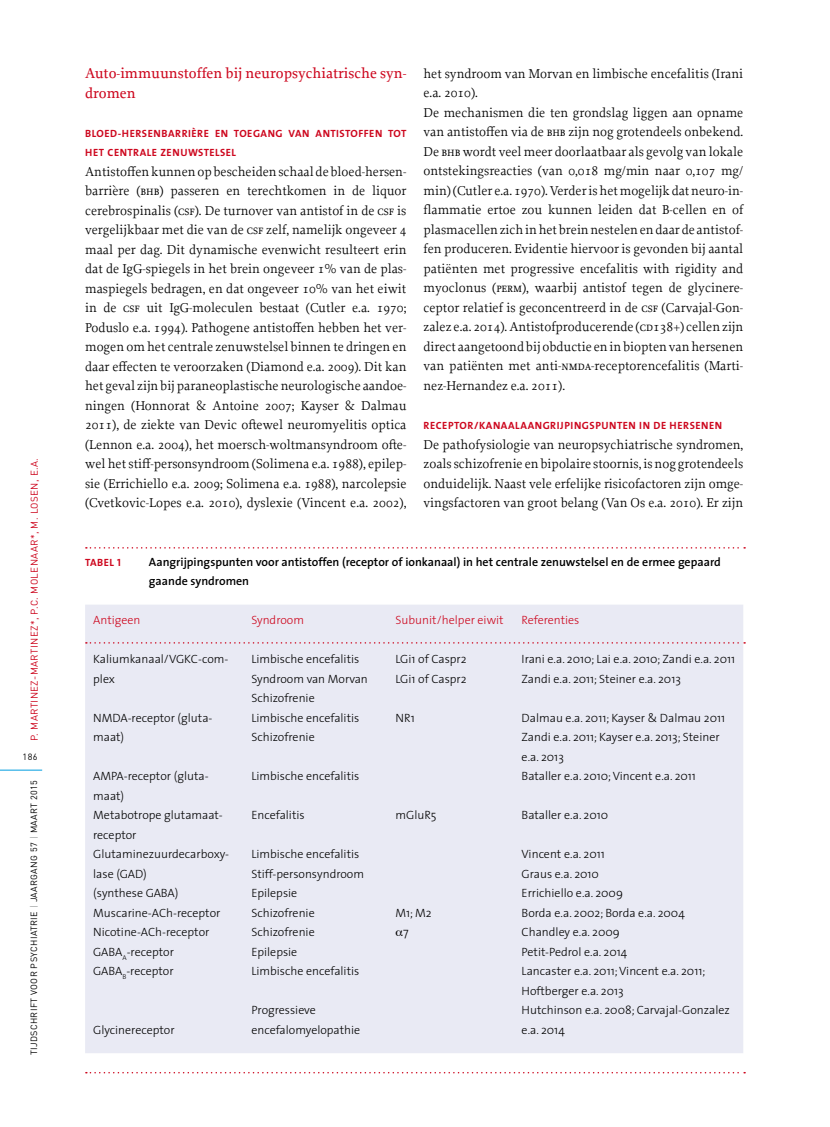
<style>
.page{position:relative;width:830px;height:1127px;background:#fff}
.page>*{position:absolute;margin:0;border:0;box-sizing:border-box;transform-origin:0 0}
.t1{font:500 15px/19.5px "Proforma";color:#cd071e}
.t2{font:13.5px/19.5px "Proforma";color:#000;text-align:justify}
.t3{font:300 12px/19.5px "The Sans";color:#000}
.t4{font:600 12px/19.5px "The Sans";color:#000}
.t5{font:300 12px "The Sans";color:#cd071e}
.t6{font:10.5px/19.5px "The Sans Bold Caps";letter-spacing:.05em;color:#cd071e}
.t7{font:9.75px "DIN";letter-spacing:.04em;color:#cd071e}
.t8{font:9px "DIN";letter-spacing:.04em;color:#000}
.s1{color:#9c9e9f}
.s2{font-family:"Proforma Book SC"}
</style>
<div class="page">
<hr style="left:0;top:770px;width:42px;height:1px;background:#009ee0">
<svg style="left:86px;top:547px;width:658px;height:1px"></svg>
<div style="left:85px;top:605px;width:657px;height:448px;background:#e9eaf4"></div>
<svg style="left:86px;top:642px;width:658px;height:1px"></svg>
<svg style="left:86px;top:1072px;width:658px;height:1px"></svg>
<svg style="left:395px;top:930px;width:7px;height:6px"></svg>
<p class="t7" style="left:28px;top:741px;width:284px;rotate:-90deg">P. MARTINEZ-MARTINEZ*, P.C. MOLENAAR*, M. LOSEN, E.A.</p>
<p class="t8" style="left:23px;top:751px;width:16px">186</p>
<p class="t8" style="left:28px;top:1055px;width:277px;rotate:-90deg">TIJDSCHRIFT VOOR PSYCHIATRIE <span class="s1">|</span> JAARGANG 57 <span class="s1">|</span> MAART 2015</p>
<p class="t1" style="left:85px;top:63px;width:322px">Auto-immuunstoffen bij neuropsychiatrische syn&shy;dromen</p>
<p class="t6" style="left:85px;top:123px;width:323px">BLOED-HERSENBARRIÈRE EN TOEGANG VAN ANTISTOFFEN TOT<br>HET CENTRALE ZENUWSTELSEL</p>
<p class="t2" style="left:85px;top:161px;width:323px">Antistoffen kunnen op bescheiden schaal de bloed-hersen&shy;barrière (<span class="s2">bhb</span>) passeren en terechtkomen in de liquor cerebrospinalis (<span class="s2">csf</span>). De turnover van antistof in de <span class="s2">csf</span> is vergelijkbaar met die van de <span class="s2">csf</span> zelf, namelijk ongeveer 4 maal per dag. Dit dynamische evenwicht resulteert erin dat de IgG-spiegels in het brein ongeveer 1% van de plas&shy;maspiegels bedragen, en dat ongeveer 10% van het eiwit in de <span class="s2">csf</span> uit IgG-moleculen bestaat (Cutler e.a. 1970; Poduslo e.a. 1994). Pathogene antistoffen hebben het ver&shy;mogen om het centrale zenuwstelsel binnen te dringen en daar effecten te veroorzaken (Diamond e.a. 2009). Dit kan het geval zijn bij paraneoplastische neurologische aandoe&shy;ningen (Honnorat &amp; Antoine 2007; Kayser &amp; Dalmau 2011), de ziekte van Devic oftewel neuromyelitis optica (Lennon e.a. 2004), het moersch-woltmansyndroom ofte&shy;wel het stiff-personsyndroom (Solimena e.a. 1988), epilep&shy;sie (Errichiello e.a. 2009; Solimena e.a. 1988), narcolepsie (Cvetkovic-Lopes e.a. 2010), dyslexie (Vincent e.a. 2002),</p>
<p class="t2" style="left:423px;top:64px;width:321px;text-align:left">het syndroom van Morvan en limbische encefalitis (Irani e.a. 2010).<br>De mechanismen die ten grondslag liggen aan opname van antistoffen via de <span class="s2">bhb</span> zijn nog grotendeels onbekend.<br>De <span class="s2">bhb</span> wordt veel meer doorlaatbaar als gevolg van lokale ontstekingsreacties (van 0,018 mg/min naar 0,107 mg/ min) (Cutler e.a. 1970). Verder is het mogelijk dat neuro-in&shy;flammatie ertoe zou kunnen leiden dat B-cellen en of plasmacellen zich in het brein nestelen en daar de antistof&shy;fen produceren. Evidentie hiervoor is gevonden bij aantal patiënten met progressive encefalitis with rigidity and myoclonus (<span class="s2">perm</span>), waarbij antistof tegen de glycinere&shy;ceptor relatief is geconcentreerd in de <span class="s2">csf</span> (Carvajal-Gon&shy;zalez e.a. 2014). Antistofproducerende (<span class="s2">cd</span>138+) cellen zijn direct aangetoond bij obductie en in biopten van hersenen van patiënten met anti-<span class="s2">nmda</span>-receptorencefalitis (Marti&shy;nez-Hernandez e.a. 2011).</p>
<p class="t6" style="left:423px;top:415px;width:300px">RECEPTOR/KANAALAANGRIJPINGSPUNTEN IN DE HERSENEN</p>
<p class="t2" style="left:423px;top:434px;width:321px">De pathofysiologie van neuropsychiatrische syndromen, zoals schizofrenie en bipolaire stoornis, is nog grotendeels onduidelijk. Naast vele erfelijke risicofactoren zijn omge&shy;vingsfactoren van groot belang (Van Os e.a. 2010). Er zijn</p>
<p class="t6" style="left:85px;top:552px;width:37px">TABEL 1</p>
<p class="t4" style="left:149px;top:551px;width:573px">Aangrijpingspunten voor antistoffen (receptor of ionkanaal) in het centrale zenuwstelsel en de ermee gepaard gaande syndromen</p>
<p class="t5" style="left:93px;top:610px;width:49px">Antigeen</p>
<p class="t5" style="left:251px;top:610px;width:54px">Syndroom</p>
<p class="t5" style="left:395px;top:610px;width:110px">Subunit/helper eiwit</p>
<p class="t5" style="left:521px;top:610px;width:59px">Referenties</p>
<p class="t3" style="left:93px;top:649px;width:137px">Kaliumkanaal/VGKC-com&shy;plex</p>
<p class="t3" style="left:251px;top:649px;width:118px">Limbische encefalitis<br>Syndroom van Morvan<br>Schizofrenie</p>
<p class="t3" style="left:395px;top:649px;width:73px">LGi1 of Caspr2<br>LGi1 of Caspr2</p>
<p class="t3" style="left:521px;top:649px;width:215px">Irani e.a. 2010; Lai e.a. 2010; Zandi e.a. 2011<br>Zandi e.a. 2011; Steiner e.a. 2013</p>
<p class="t3" style="left:93px;top:707px;width:121px">NMDA-receptor (gluta&shy;maat)</p>
<p class="t3" style="left:251px;top:707px;width:109px">Limbische encefalitis<br>Schizofrenie</p>
<p class="t3" style="left:395px;top:707px;width:21px">NR1</p>
<p class="t3" style="left:521px;top:707px;width:205px">Dalmau e.a. 2011; Kayser &amp; Dalmau 2011<br>Zandi e.a. 2011; Kayser e.a. 2013; Steiner e.a. 2013</p>
<p class="t3" style="left:93px;top:766px;width:117px">AMPA-receptor (gluta&shy;maat)</p>
<p class="t3" style="left:251px;top:766px;width:109px">Limbische encefalitis</p>
<p class="t3" style="left:521px;top:766px;width:176px">Bataller e.a. 2010; Vincent e.a. 2011</p>
<p class="t3" style="left:93px;top:805px;width:131px">Metabotrope glutamaat&shy;receptor</p>
<p class="t3" style="left:251px;top:805px;width:55px">Encefalitis</p>
<p class="t3" style="left:395px;top:805px;width:43px">mGluR5</p>
<p class="t3" style="left:521px;top:805px;width:88px">Bataller e.a. 2010</p>
<p class="t3" style="left:93px;top:844px;width:137px">Glutaminezuurdecarboxy&shy;lase (GAD)<br>(synthese GABA)</p>
<p class="t3" style="left:251px;top:844px;width:114px">Limbische encefalitis<br>Stiff-personsyndroom<br>Epilepsie</p>
<p class="t3" style="left:521px;top:844px;width:103px">Vincent e.a. 2011<br>Graus e.a. 2010<br>Errichiello e.a. 2009</p>
<p class="t3" style="left:93px;top:902px;width:129px">Muscarine-ACh-receptor</p>
<p class="t3" style="left:251px;top:902px;width:65px">Schizofrenie</p>
<p class="t3" style="left:395px;top:902px;width:38px">M1; M2</p>
<p class="t3" style="left:521px;top:902px;width:165px">Borda e.a. 2002; Borda e.a. 2004</p>
<p class="t3" style="left:93px;top:922px;width:118px">Nicotine-ACh-receptor</p>
<p class="t3" style="left:251px;top:922px;width:65px">Schizofrenie</p>
<p class="t3" style="left:403px;top:922px;width:7px">7</p>
<p class="t3" style="left:521px;top:922px;width:100px">Chandley e.a. 2009</p>
<p class="t3" style="left:93px;top:941px;width:82px">GABA<sub>A</sub>-receptor</p>
<p class="t3" style="left:251px;top:941px;width:47px">Epilepsie</p>
<p class="t3" style="left:521px;top:941px;width:107px">Petit-Pedrol e.a. 2014</p>
<p class="t3" style="left:93px;top:961px;width:82px">GABA<sub>B</sub>-receptor</p>
<p class="t3" style="left:251px;top:961px;width:109px">Limbische encefalitis</p>
<p class="t3" style="left:521px;top:961px;width:185px">Lancaster e.a. 2011; Vincent e.a. 2011;<br>Hoftberger e.a. 2013</p>
<p class="t3" style="left:93px;top:1019px;width:83px">Glycinereceptor</p>
<p class="t3" style="left:251px;top:1000px;width:110px">Progressieve encefalomyelopathie</p>
<p class="t3" style="left:521px;top:1000px;width:209px">Hutchinson e.a. 2008; Carvajal-Gonzalez e.a. 2014</p>
</div>
